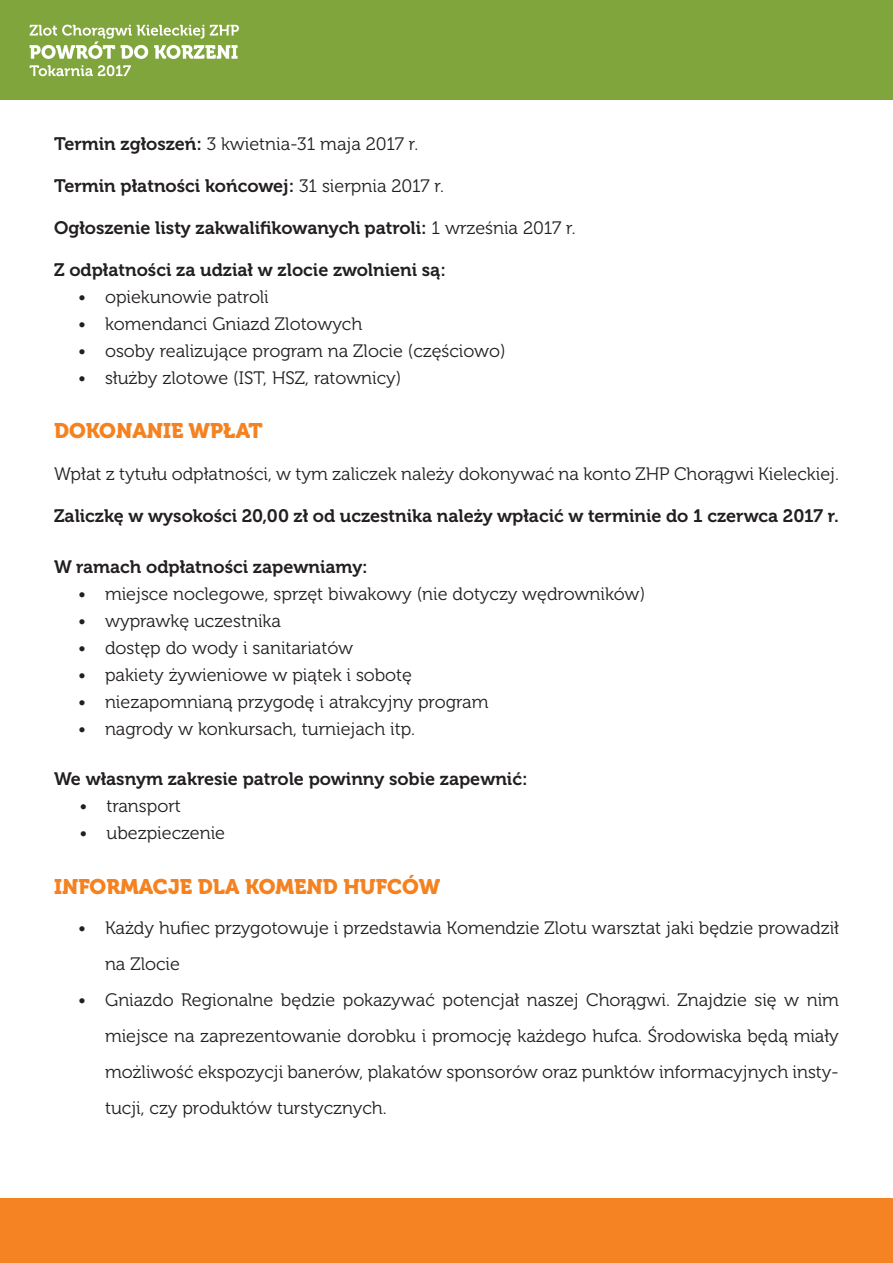
<style>
.page{position:relative;width:893px;height:1263px;background:#fff}
.page>*{position:absolute;margin:0;border:0;box-sizing:border-box;transform-origin:0 0}
.t1{font:21px "Museo 900";color:#f58220}
.t2{font:18px/36px "Museo 300";color:#231f20}
.t3{font:18px "Museo 700";color:#231f20}
.s1{font-family:"Museo 700"}
.s2{font-family:"Museo 300"}
</style>
<div class="page">
<div style="left:0;top:1198px;width:893px;height:65px;background:#f58323"></div>
<div style="left:0;top:0;width:893px;height:99px;background:#81a53d"></div>
<svg style="left:30px;top:25px;width:209px;height:34px"></svg>
<svg style="left:30px;top:65px;width:101px;height:11px"></svg>
<p class="t2" style="left:54px;top:126px;width:366px"><span class="s1">Termin zgłoszeń:</span> 3 kwietnia-31 maja 2017 r.</p>
<p class="t3" style="left:54px;top:175px;width:391px">Termin płatności końcowej: <span class="s2">31 sierpnia 2017 r.</span></p>
<p class="t3" style="left:54px;top:217px;width:523px">Ogłoszenie listy zakwalifikowanych patroli: <span class="s2">1 września 2017 r.</span></p>
<p class="t3" style="left:54px;top:259px;width:393px">Z odpłatności za udział w zlocie zwolnieni są:</p>
<p class="t2" style="left:78px;top:279px;width:192px">• opiekunowie patroli</p>
<p class="t2" style="left:78px;top:306px;width:286px">• komendanci Gniazd Zlotowych</p>
<p class="t2" style="left:78px;top:333px;width:429px">• osoby realizujące program na Zlocie (częściowo)</p>
<p class="t2" style="left:78px;top:360px;width:325px">• służby zlotowe (IST, HSZ, ratownicy)</p>
<p class="t1" style="left:54px;top:419px;width:210px">DOKONANIE WPŁAT</p>
<p class="t2" style="left:54px;top:457px;width:786px">Wpłat z tytułu odpłatności, w tym zaliczek należy dokonywać na konto ZHP Chorągwi Kieleckiej.</p>
<p class="t3" style="left:54px;top:506px;width:786px">Zaliczkę w wysokości 20,00 zł od uczestnika należy wpłacić w terminie do 1 czerwca 2017 r.</p>
<p class="t3" style="left:54px;top:556px;width:315px">W ramach odpłatności zapewniamy:</p>
<p class="t2" style="left:78px;top:576px;width:569px">• miejsce noclegowe, sprzęt biwakowy (nie dotyczy wędrowników)</p>
<p class="t2" style="left:78px;top:603px;width:204px">• wyprawkę uczestnika</p>
<p class="t2" style="left:78px;top:630px;width:277px">• dostęp do wody i sanitariatów</p>
<p class="t2" style="left:78px;top:657px;width:335px">• pakiety żywieniowe w piątek i sobotę</p>
<p class="t2" style="left:78px;top:684px;width:412px">• niezapomnianą przygodę i atrakcyjny program</p>
<p class="t2" style="left:78px;top:711px;width:338px">• nagrody w konkursach, turniejach itp.</p>
<p class="t3" style="left:54px;top:769px;width:475px">We własnym zakresie patrole powinny sobie zapewnić:</p>
<p class="t2" style="left:80px;top:788px;width:103px">• transport</p>
<p class="t2" style="left:80px;top:815px;width:147px">• ubezpieczenie</p>
<p class="t1" style="left:54px;top:874px;width:388px">INFORMACJE DLA KOMEND HUFCÓW</p>
<p class="t2" style="left:105px;top:910px;width:735px;text-indent:-27px">• Każdy hufiec przygotowuje i przedstawia Komendzie Zlotu warsztat jaki będzie prowadził na Zlocie</p>
<p class="t2" style="left:105px;top:982px;width:735px;text-align:justify;text-indent:-27px">• Gniazdo Regionalne będzie pokazywać potencjał naszej Chorągwi. Znajdzie się w nim miejsce na zaprezentowanie dorobku i promocję każdego hufca. Środowiska będą miały możliwość ekspozycji banerów, plakatów sponsorów oraz punktów informacyjnych insty&shy;tucji, czy produktów turstycznych.</p>
</div>
